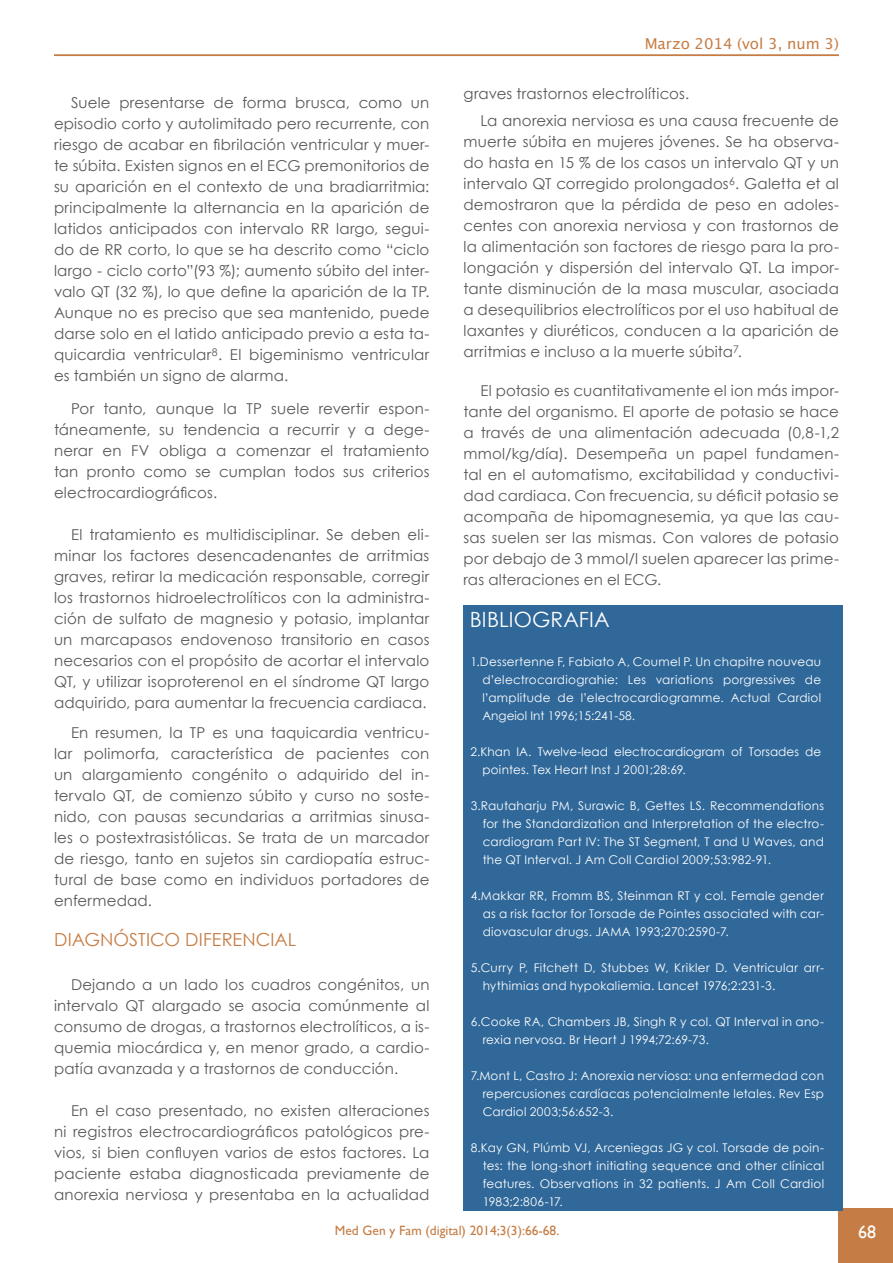
<style>
.page{position:relative;width:893px;height:1263px;background:#fff}
.page>*{position:absolute;margin:0;border:0;box-sizing:border-box;transform-origin:0 0}
.Bibliografía_título{font:21px "Century Gothic";letter-spacing:.005em;color:#fff}
.Titulo_2{font:18px "Century Gothic";letter-spacing:.005em;color:#c57d45}
.t1{font:18px "Gill Sans";color:#fff}
.Parrafo{font:15px/21px "Century Gothic";letter-spacing:.01em;color:#57585a;text-align:justify}
.t2{font:15px "Lucida Grande";color:#c57d45}
.t3{font:13.5px "Gill Sans";color:#c57d45}
.Bibliografía{font:12px/18px "Century Gothic";letter-spacing:.02em;color:#fff;text-align:justify}
.Bibliografía-2{font:12px/18px "Century Gothic";color:#fff}
</style>
<div class="page">
<div style="left:839px;top:1209px;width:54px;height:54px;background:#c57d45"></div>
<hr style="left:54px;top:55px;width:785px;height:1px;background:#c57d45">
<div style="left:463px;top:606px;width:379px;height:605px;background:#306899"></div>
<p class="Parrafo" style="left:54px;top:92px;width:377px;text-indent:17px">Suele presentarse de forma brusca, como un episodio corto y autolimitado pero recurrente, con riesgo de acabar en fibrilación ventricular y muer&shy;te súbita. Existen signos en el ECG premonitorios de su aparición en el contexto de una bradiarritmia: principalmente la alternancia en la aparición de latidos anticipados con intervalo RR largo, segui&shy;do de RR corto, lo que se ha descrito como “ciclo largo - ciclo corto”(93 %); aumento súbito del inter&shy;valo QT (32 %), lo que define la aparición de la TP.<br>Aunque no es preciso que sea mantenido, puede darse solo en el latido anticipado previo a esta ta&shy;quicardia ventricular<sup>8</sup>. El bigeminismo ventricular es también un signo de alarma.</p>
<p class="Parrafo" style="left:54px;top:398px;width:377px;text-indent:17px">Por tanto, aunque la TP suele revertir espon&shy;táneamente, su tendencia a recurrir y a dege&shy;nerar en FV obliga a comenzar el tratamiento tan pronto como se cumplan todos sus criterios electrocardiográficos.</p>
<p class="Parrafo" style="left:54px;top:524px;width:377px;text-indent:17px">El tratamiento es multidisciplinar. Se deben eli&shy;minar los factores desencadenantes de arritmias graves, retirar la medicación responsable, corregir los trastornos hidroelectrolíticos con la administra&shy;ción de sulfato de magnesio y potasio, implantar un marcapasos endovenoso transitorio en casos necesarios con el propósito de acortar el intervalo QT, y utilizar isoproterenol en el síndrome QT largo adquirido, para aumentar la frecuencia cardiaca.</p>
<p class="Parrafo" style="left:54px;top:722px;width:377px;text-indent:17px">En resumen, la TP es una taquicardia ventricu&shy;lar polimorfa, característica de pacientes con un alargamiento congénito o adquirido del in&shy;tervalo QT, de comienzo súbito y curso no soste&shy;nido, con pausas secundarias a arritmias sinusa&shy;les o postextrasistó licas. Se trata de un marcador de riesgo, tanto en sujetos sin cardiopatía estruc&shy;tural de base como en individuos portadores de enfermedad.</p>
<p class="Titulo_2" style="left:54px;top:927px;width:244px">DIAGNÓSTICO DIFERENCIAL</p>
<p class="Parrafo" style="left:54px;top:974px;width:377px;text-indent:17px">Dejando a un lado los cuadros congénitos, un intervalo QT alargado se asocia comúnmente al consumo de drogas, a trastornos electrolíticos, a is&shy;quemia miocárdica y, en menor grado, a cardio&shy;patía avanzada y a trastornos de conducción.</p>
<p class="Parrafo" style="left:54px;top:1100px;width:377px;text-indent:17px">En el caso presentado, no existen alteraciones ni registros electrocardiográficos patológicos pre&shy;vios, si bien confluyen varios de estos factores. La paciente estaba diagnosticada previamente de anorexia nerviosa y presentaba en la actualidad</p>
<p class="t2" style="left:645px;top:35px;width:196px">Marzo 2014 (vol 3, num 3)</p>
<p class="Parrafo" style="left:463px;top:82px;width:227px">graves trastornos electrolíticos.</p>
<p class="Parrafo" style="left:463px;top:110px;width:377px;text-indent:17px">La anorexia nerviosa es una causa frecuente de muerte súbita en mujeres jóvenes. Se ha observa&shy;do hasta en 15 % de los casos un intervalo QT y un intervalo QT corregido prolongados<sup>6</sup>. Galetta et al demostraron que la pérdida de peso en adoles&shy;centes con anorexia nerviosa y con trastornos de la alimentación son factores de riesgo para la pro&shy;longación y dispersión del intervalo QT. La impor&shy;tante disminución de la masa muscular, asociada a desequilibrios electrolíticos por el uso habitual de laxantes y diuréticos, conducen a la aparición de arritmias e incluso a la muerte súbita<sup>7</sup>.</p>
<p class="Parrafo" style="left:463px;top:380px;width:377px;text-indent:17px">El potasio es cuantitativamente el ion más impor&shy;tante del organismo. El aporte de potasio se hace a través de una alimentación adecuada (0,8-1,2 mmol/kg/día). Desempeña un papel fundamen&shy;tal en el automatismo, excitabilidad y conductivi&shy;dad cardiaca. Con frecuencia, su déficit potasio se acompaña de hipomagnesemia, ya que las cau&shy;sas suelen ser las mismas. Con valores de potasio por debajo de 3 mmol/l suelen aparecer las prime&shy;ras alteraciones en el ECG.</p>
<p class="Bibliografía_título" style="left:470px;top:604px;width:141px">BIBLIOGRAFIA</p>
<p class="Bibliografía" style="left:482px;top:652px;width:340px;text-indent:-12px">1.Dessertenne F, Fabiato A, Coumel P. Un chapitre nouveau d’electrocardiograhie: Les variations porgressives de l’amplitude de l’electrocardiogramme. Actual Cardiol Angeiol Int 1996;15:241-58.</p>
<p class="Bibliografía-2" style="left:482px;top:742px;width:340px;text-indent:-12px">2.Khan IA. Twelve-lead electrocardiogram of Torsades de pointes. Tex Heart Inst J 2001;28:69.</p>
<p class="Bibliografía" style="left:483px;top:796px;width:343px;text-indent:-12px">3.Rautaharju PM, Surawic B, Gettes LS. Recommendations for the Standardization and Interpretation of the electro&shy;cardiogram Part IV: The ST Segment, T and U Waves, and the QT Interval. J Am Coll Cardiol 2009;53:982-91.</p>
<p class="Bibliografía" style="left:483px;top:886px;width:343px;text-indent:-12px">4.Makkar RR, Fromm BS, Steinman RT y col. Female gender as a risk factor for Torsade de Pointes associated with car&shy;diovascular drugs. JAMA 1993;270:2590-7.</p>
<p class="Bibliografía" style="left:483px;top:958px;width:343px;text-indent:-12px">5.Curry P, Fitchett D, Stubbes W, Krikler D. Ventricular arr&shy;hythimias and hypokaliemia. Lancet 1976;2:231-3.</p>
<p class="Bibliografía" style="left:483px;top:1012px;width:343px;text-indent:-12px">6.Cooke RA, Chambers JB, Singh R y col. QT Interval in ano&shy;rexia nervosa. Br Heart J 1994;72:69-73.</p>
<p class="Bibliografía" style="left:483px;top:1066px;width:343px;text-indent:-12px">7.Mont L, Castro J: Anorexia nerviosa: una enfermedad con repercusiones cardíacas potencialmente letales. Rev Esp Cardiol 2003;56:652-3.</p>
<p class="Bibliografía" style="left:483px;top:1138px;width:343px;text-indent:-12px">8.Kay GN, Plúmb VJ, Arceniegas JG y col. Torsade de poin&shy;tes: the long-short initiating sequence and other clínical features. Observations in 32 patients. J Am Coll Cardiol 1983;2:806-17.</p>
<p class="t3" style="left:335px;top:1223px;width:226px">Med Gen y Fam (digital) 2014;3(3):66-68.</p>
<p class="t1" style="left:858px;top:1222px;width:19px">68</p>
</div>
